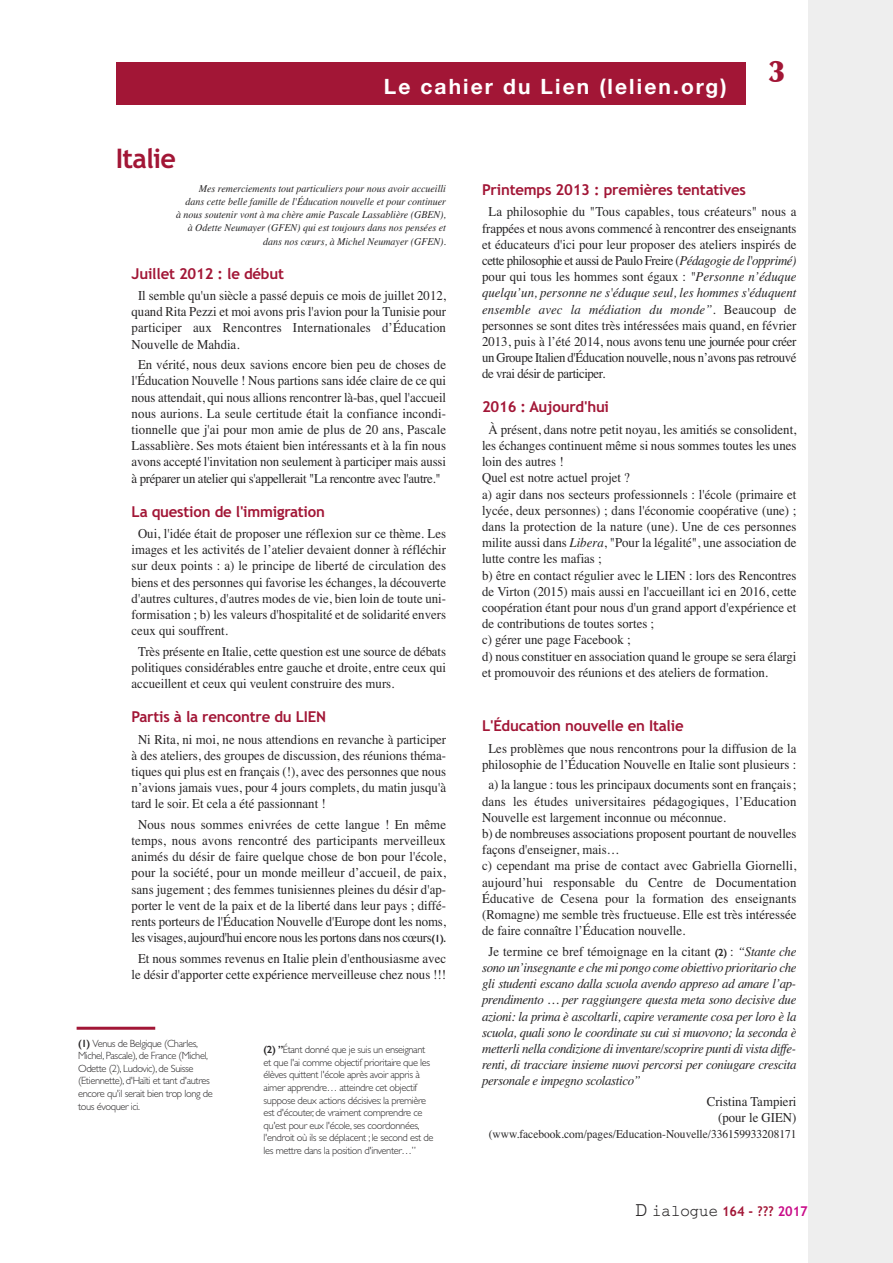
<style>
.page{position:relative;width:893px;height:1263px;background:#fff}
.page>*{position:absolute;margin:0;border:0;box-sizing:border-box;transform-origin:0 0}
.t1{font:900 30px "Optima";color:#a21636;scale:.95 1}
.t2{font:700 27px "Trebuchet MS";letter-spacing:-.03em;color:#a21636}
.t3{font:700 21px "Helvetica Neue";letter-spacing:.1em;color:#fff}
.t4{font:16.5px "Courier";color:#272526;scale:.95 1}
.t5{font:700 15px "Trebuchet MS";letter-spacing:-.015em;color:#a21636}
.t6{font:13.5px/16.2px "Times";color:#272526;text-align:justify;scale:.95 1}
.t7{font:italic 13.5px/16.2px "Times";letter-spacing:-.025em;color:#272526;text-align:justify;scale:.95 1}
.t8{font:12px "Times";color:#272526;scale:.95 1}
.t9{font:300 10.5px/12.6px "Gill Sans";letter-spacing:-.035em;color:#272526}
.t10{font:italic 10.5px/13.2px "Times";color:#272526;text-align:right;scale:.95 1}
.s1{font-family:"Gill Sans";font-weight:600;font-size:10.5px}
.s2{font-weight:600}
.s3{font-style:italic}
.s4{font-style:normal}
.s5{font-family:"Gill Sans";font-weight:600;font-style:normal;font-size:10.5px}
.s6{font-size:21px}
.s7{font-family:"Trebuchet MS";font-weight:700;font-size:13.5px;color:#a21636}
.s8{font-family:"Trebuchet MS";font-weight:700;font-size:13.5px;color:#c90b88}
</style>
<div class="page">
<div style="left:116px;top:62px;width:629px;height:43px;background:#a21636"></div>
<div style="left:808px;top:0;width:85px;height:1263px;background:#eee"></div>
<hr style="left:77px;top:1027px;width:78px;height:3px;background:#a21636">
<h2 class="t2" style="left:116px;top:143px;width:62px">Italie</h2>
<h3 class="t3" style="left:384px;top:74px;width:344px">Le cahier du Lien (lelien.org)</h3>
<h1 class="t1" style="left:768px;top:53px;width:19px">3</h1>
<p class="t10" style="left:176px;top:182px;width:286px">Mes remerciements tout particuliers pour nous avoir accueilli<br>dans cette belle famille de l'Éducation nouvelle et pour continuer<br>à nous soutenir vont à ma chère amie Pascale Lassablière (GBEN), à Odette Neumayer (GFEN) qui est toujours dans nos pensées et dans nos cœurs, à Michel Neumayer (GFEN).</p>
<p class="t5" style="left:132px;top:265px;width:154px">Juillet 2012 : le début</p>
<p class="t6" style="left:132px;top:287px;width:332px;text-indent:6px">Il semble qu'un siècle a passé depuis ce mois de juillet 2012, quand Rita Pezzi et moi avons pris l'avion pour la Tunisie pour participer aux Rencontres Internationales d’Éducation Nouvelle de Mahdia.</p>
<p class="t6" style="left:132px;top:356px;width:332px;text-align:center">En vérité, nous deux savions encore bien peu de choses de l'Éducation Nouvelle ! Nous partions sans idée claire de ce qui nous attendait, qui nous allions rencontrer là-bas, quel l'accueil nous aurions. La seule certitude était la confiance incondi&shy;tionnelle que j'ai pour mon amie de plus de 20 ans, Pascale Lassablière. Ses mots étaient bien intéressants et à la fin nous avons accepté l'invitation non seulement à participer mais aussi à préparer un atelier qui s'appellerait "La rencontre avec l'autre."</p>
<p class="t5" style="left:132px;top:503px;width:195px">La question de l'immigration</p>
<p class="t6" style="left:132px;top:525px;width:332px;text-indent:6px">Oui, l'idée était de proposer une réflexion sur ce thème. Les images et les activités de l’atelier devaient donner à réfléchir sur deux points : a) le principe de liberté de circulation des biens et des personnes qui favorise les échanges, la découverte d'autres cultures, d'autres modes de vie, bien loin de toute uni&shy;formisation ; b) les valeurs d'hospitalité et de solidarité envers ceux qui souffrent.</p>
<p class="t6" style="left:132px;top:643px;width:332px;text-indent:6px">Très présente en Italie, cette question est une source de débats politiques considérables entre gauche et droite, entre ceux qui accueillent et ceux qui veulent construire des murs.</p>
<p class="t5" style="left:132px;top:708px;width:196px">Partis à la rencontre du LIEN</p>
<p class="t6" style="left:132px;top:731px;width:332px;text-indent:6px">Ni Rita, ni moi, ne nous attendions en revanche à participer à des ateliers, des groupes de discussion, des réunions théma&shy;tiques qui plus est en français (!), avec des personnes que nous n’avions jamais vues, pour 4 jours complets, du matin jusqu'à tard le soir. Et cela a été passionnant !</p>
<p class="t6" style="left:132px;top:816px;width:332px;text-align:center">Nous nous sommes enivrées de cette langue ! En même temps, nous avons rencontré des participants merveilleux animés du désir de faire quelque chose de bon pour l'école, pour la société, pour un monde meilleur d’accueil, de paix, sans jugement ; des femmes tunisiennes pleines du désir d'ap&shy;porter le vent de la paix et de la liberté dans leur pays ; diffé&shy;rents porteurs de l'Éducation Nouvelle d'Europe dont les noms, les visages, aujourd'hui encore nous les portons dans nos cœurs<span class="s1">(1).</span></p>
<p class="t6" style="left:132px;top:950px;width:332px;text-align:center">Et nous sommes revenus en Italie plein d'enthousiasme avec le désir d'apporter cette expérience merveilleuse chez nous !!!</p>
<p class="t9" style="left:78px;top:1037px;width:136px"><span class="s2">(1)</span> Venus de Belgique (Charles,<br>Michel, Pascale), de France (Michel,<br>Odette (2), Ludovic), de Suisse (Etiennette), d'Haïti et tant d'autres encore qu'il serait bien trop long de tous évoquer ici.</p>
<p class="t9" style="left:264px;top:1043px;width:171px"><span class="s2">(2) ”</span>Étant donné que je suis un enseignant et que l'ai comme objectif prioritaire que les élèves quittent l'école après avoir appris à aimer apprendre… atteindre cet objectif suppose deux actions décisives: la première est d'écouter, de vraiment comprendre ce qu'est pour eux l'école, ses coordonnées, l'endroit où ils se déplacent ; le second est de les mettre dans la position d'inventer…”</p>
<p class="t5" style="left:482px;top:181px;width:265px">Printemps 2013 : premières tentatives</p>
<p class="t6" style="left:482px;top:204px;width:332px;text-indent:6px">La philosophie du "Tous capables, tous créateurs" nous a frappées et nous avons commencé à rencontrer des enseignants et éducateurs d'ici pour leur proposer des ateliers inspirés de cette philosophie et aussi de Paulo Freire (<span class="s3">Pédagogie de l'opprimé) </span>pour qui tous les hommes sont égaux : <span class="s3">"Personne n’éduque quelqu’un, personne ne s'éduque seul, les hommes s'éduquent ensemble avec la médiation du monde”.</span> Beaucoup de personnes se sont dites très intéressées mais quand, en février 2013, puis à l’été 2014, nous avons tenu une journée pour créer un Groupe Italien d'Éducation nouvelle, nous n’avons pas retrouvé de vrai désir de participer.</p>
<p class="t5" style="left:482px;top:398px;width:129px">2016 : Aujourd'hui</p>
<p class="t6" style="left:482px;top:421px;width:332px;text-align:left;text-indent:6px">À présent, dans notre petit noyau, les amitiés se consolident, les échanges continuent même si nous sommes toutes les unes loin des autres !<br>Quel est notre actuel projet ?<br>a) agir dans nos secteurs professionnels : l'école (primaire et lycée, deux personnes) ; dans l'économie coopérative (une) ; dans la protection de la nature (une). Une de ces personnes milite aussi dans <span class="s3">Libera</span>, "Pour la légalité", une association de lutte contre les mafias ;<br>b) être en contact régulier avec le LIEN : lors des Rencontres de Virton (2015) mais aussi en l'accueillant ici en 2016, cette coopération étant pour nous d'un grand apport d'expérience et de contributions de toutes sortes ;<br>c) gérer une page Facebook ;<br>d) nous constituer en association quand le groupe se sera élargi et promouvoir des réunions et des ateliers de formation.</p>
<p class="t5" style="left:482px;top:717px;width:203px">L'Éducation nouvelle en Italie</p>
<p class="t6" style="left:482px;top:740px;width:332px;text-align:center">Les problèmes que nous rencontrons pour la diffusion de la philosophie de l’Éducation Nouvelle en Italie sont plusieurs :</p>
<p class="t6" style="left:482px;top:777px;width:332px;text-align:left;text-indent:6px">a) la langue : tous les principaux documents sont en français; dans les études universitaires pédagogiques, l’Education Nouvelle est largement inconnue ou méconnue.<br>b) de nombreuses associations proposent pourtant de nouvelles façons d'enseigner, mais…<br>c) cependant ma prise de contact avec Gabriella Giornelli, aujourd’hui responsable du Centre de Documentation Éducative de Cesena pour la formation des enseignants (Romagne) me semble très fructueuse. Elle est très intéressée de faire connaître l’Éducation nouvelle.</p>
<p class="t7" style="left:482px;top:943px;width:332px;text-indent:6px"><span class="s4">Je termine ce bref témoignage en la citant</span> <span class="s5">(2)</span> <span class="s4">:</span> “Stante che sono un’insegnante e che mi pongo come obiettivo prioritario che gli studenti escano dalla scuola avendo appreso ad amare l’ap&shy;prendimento … per raggiungere questa meta sono decisive due azioni: la prima è ascoltarli, capire veramente cosa per loro è la scuola, quali sono le coordinate su cui si muovono; la seconda è metterli nella condizione di inventare/scoprire punti di vista diffe&shy;renti, di tracciare insieme nuovi percorsi per coniugare crescita personale e impegno scolastico”</p>
<p class="t6" style="left:707px;top:1093px;width:96px;text-align:right">Cristina Tampieri (pour le GIEN)</p>
<p class="t8" style="left:489px;top:1127px;width:325px">(www.facebook.com/pages/Education-Nouvelle/336159933208171</p>
<p class="t4" style="left:636px;top:1205px;width:183px"><span class="s6">D</span> ialogue <span class="s7">164 - ???</span> <span class="s8">2017</span></p>
</div>
